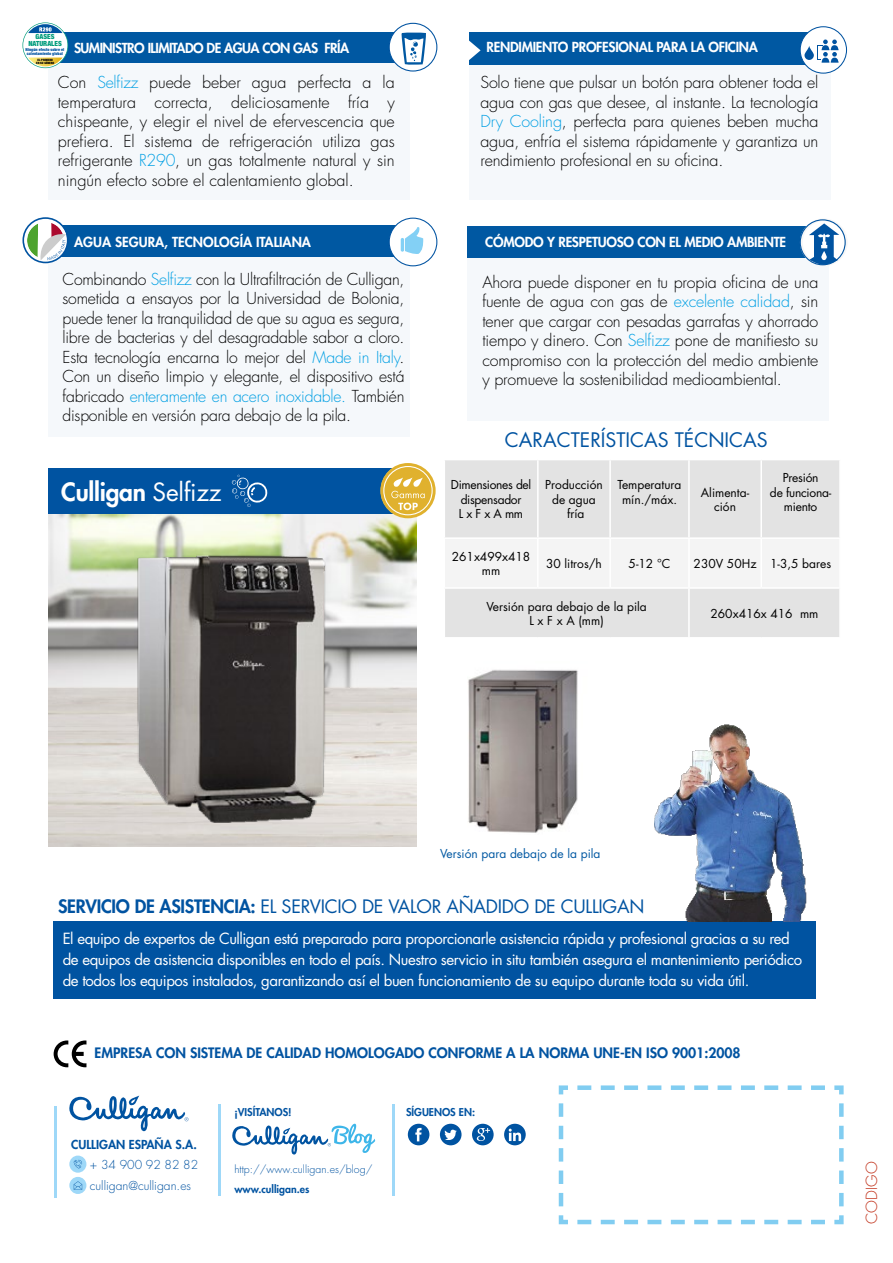
<style>
.page{position:relative;width:893px;height:1263px;background:#fff}
.page>*{position:absolute;margin:0;border:0;box-sizing:border-box;transform-origin:0 0}
.t1{font:800 24.45px "Futura Std";letter-spacing:-.01em;color:#fff}
.t2{font:19.5px "Futura Std";color:#0053a1}
.t3{font:18px "Futura Std";letter-spacing:-.015em;color:#0053a1}
.t4{font:300 16.05px/19.5px "Futura Std";letter-spacing:-.01em;color:#000;text-align:justify}
.t5{font:15px/21px "Futura Std";letter-spacing:-.03em;color:#fff}
.t6{font:300 15px "Futura Std";color:#c1321b}
.t7{font:800 13.95px "Futura Std";color:#0053a1}
.t8{font:800 13.5px "Futura Std";letter-spacing:-.02em;color:#fff}
.t9{font:800 13.5px "Futura Std";letter-spacing:-.04em;color:#fff}
.t10{font:800 13.5px "Futura Std";color:#fff}
.t11{font:12px/14.4px "Futura Std";color:#000;text-align:center}
.t12{font:300 12px/20.5px "Futura Std";color:#0053a1}
.t13{font:12px/14.4px "Futura Std";letter-spacing:-.025em;color:#000;text-align:center}
.t14{font:12px "Futura Std";color:#0058a2}
.t15{font:12px/14.4px "Futura Std";letter-spacing:-.02em;color:#000;text-align:center}
.t16{font:800 12px "Futura Std";color:#0053a1}
.t17{font:800 10.5px "Futura Std";color:#0053a1}
.t18{font:300 10.5px "Futura Std";color:#0053a1}
.t19{font:900 condensed 7.05px/7.1px "Helvetica Neue LT Std";color:#009c7c;text-align:center}
.t20{font:900 condensed 4.05px/4.1px "Helvetica Neue LT Std";color:#0053a1;text-align:center}
.t21{font:900 condensed 3px/3.6px "Helvetica Neue LT Std";color:#000;text-align:center}
.s1{color:#009fe3}
.s2{font-weight:400}
.s3{font-weight:800}
</style>
<div class="page">
<div style="left:54px;top:921px;width:762px;height:78px;background:#0053a1"></div>
<div style="left:469px;top:32px;width:357px;height:33px;background:#0058a2"></div>
<svg style="left:469px;top:40px;width:12px;height:20px"></svg>
<div style="left:49px;top:32px;width:361px;height:31px;background:#0058a2"></div>
<svg style="left:467px;top:257px;width:342px;height:4px"></svg>
<div style="left:467px;top:226px;width:351px;height:31px;background:#0058a2"></div>
<img style="left:48px;top:514px;width:368px;height:332px">
<div style="left:380px;top:463px;width:56px;height:55px;border:10px solid #e0b12e;border-radius:50%"></div>
<div style="left:383px;top:466px;width:50px;height:49px;border:1px solid #fff;border-radius:50%"></div>
<svg style="left:48px;top:468px;width:377px;height:46px;background:#467489"></svg>
<img style="left:607px;top:724px;width:209px;height:198px">
<div style="left:800px;top:27px;width:46px;height:46px;background:#fff;border-radius:50%"></div>
<div style="left:800px;top:26px;width:47px;height:48px;border:1px solid #0053a1;border-radius:50%"></div>
<svg style="left:817px;top:40px;width:21px;height:23px"></svg>
<svg style="left:804px;top:46px;width:10px;height:14px"></svg>
<div style="left:56px;top:226px;width:346px;height:31px;background:#0058a2"></div>
<div style="left:389px;top:218px;width:48px;height:48px;background:#fff;border-radius:50%"></div>
<div style="left:389px;top:218px;width:48px;height:48px;border:1px solid #0053a1;border-radius:50%"></div>
<svg style="left:405px;top:227px;width:18px;height:27px"></svg>
<hr style="left:401px;top:238px;width:3px;height:14px;background:#83d0f5;border-radius:2px">
<div style="left:389px;top:23px;width:48px;height:48px;background:#fff;border-radius:50%"></div>
<div style="left:389px;top:23px;width:48px;height:49px;border:1px solid #0053a1;border-radius:50%"></div>
<svg style="left:401px;top:32px;width:25px;height:33px"></svg>
<svg style="left:801px;top:220px;width:45px;height:45px"></svg>
<div style="left:800px;top:218px;width:48px;height:48px;border:3px solid #f6f6f6;border-radius:50%"></div>
<div style="left:800px;top:219px;width:46px;height:46px;border:1px solid #0053a1;border-radius:50%"></div>
<svg style="left:809px;top:223px;width:30px;height:42px"></svg>
<img style="left:116px;top:468px;width:244px;height:379px">
<div style="left:22px;top:217px;width:47px;height:46px;border:2px solid #0053a1;border-radius:50%"></div>
<svg style="left:25px;top:217px;width:41px;height:43px"></svg>
<img style="left:468px;top:669px;width:110px;height:164px">
<svg style="left:558px;top:1085px;width:286px;height:140px"></svg>
<svg style="left:54px;top:1040px;width:32px;height:27px"></svg>
<hr style="left:54px;top:1106px;width:3px;height:91px;background:#9ed8f8">
<div style="left:69px;top:1155px;width:17px;height:18px;background:#9ed8f8;border-radius:50%"></div>
<svg style="left:69px;top:1177px;width:17px;height:17px"></svg>
<svg style="left:69px;top:1095px;width:119px;height:37px"></svg>
<hr style="left:218px;top:1105px;width:2px;height:91px;background:#9ed8f8">
<hr style="left:392px;top:1105px;width:3px;height:91px;background:#9ed8f8">
<div style="left:408px;top:1124px;width:21px;height:21px;background:#0053a1;border-radius:50%"></div>
<div style="left:440px;top:1124px;width:22px;height:21px;background:#0053a1;border-radius:50%"></div>
<div style="left:472px;top:1124px;width:22px;height:21px;background:#0053a1;border-radius:50%"></div>
<svg style="left:504px;top:1124px;width:22px;height:21px"></svg>
<svg style="left:415px;top:1128px;width:7px;height:13px"></svg>
<svg style="left:444px;top:1129px;width:13px;height:11px"></svg>
<svg style="left:477px;top:1128px;width:13px;height:13px"></svg>
<svg style="left:509px;top:1129px;width:12px;height:12px"></svg>
<svg style="left:232px;top:1124px;width:143px;height:31px"></svg>
<svg style="left:73px;top:1160px;width:9px;height:8px"></svg>
<svg style="left:74px;top:1181px;width:8px;height:8px"></svg>
<svg style="left:23px;top:22px;width:45px;height:46px"></svg>
<div style="left:445px;top:460px;width:394px;height:177px;background:#e3e3e3"></div>
<div style="left:445px;top:539px;width:394px;height:48px;background:#f4f4f4"></div>
<hr style="left:537px;top:460px;width:2px;height:77px;background:#fff">
<hr style="left:609px;top:460px;width:2px;height:77px;background:#fff">
<hr style="left:688px;top:460px;width:2px;height:77px;background:#fff">
<hr style="left:760px;top:460px;width:2px;height:77px;background:#fff">
<hr style="left:443px;top:537px;width:95px;height:2px;background:#fff">
<hr style="left:538px;top:537px;width:72px;height:2px;background:#fff">
<hr style="left:537px;top:539px;width:2px;height:48px;background:#fff">
<hr style="left:610px;top:537px;width:79px;height:2px;background:#fff">
<hr style="left:609px;top:539px;width:2px;height:48px;background:#fff">
<hr style="left:689px;top:537px;width:72px;height:2px;background:#fff">
<hr style="left:688px;top:539px;width:2px;height:48px;background:#fff">
<hr style="left:761px;top:537px;width:80px;height:2px;background:#fff">
<hr style="left:760px;top:539px;width:2px;height:48px;background:#fff">
<hr style="left:443px;top:587px;width:95px;height:2px;background:#fff">
<hr style="left:538px;top:587px;width:72px;height:2px;background:#fff">
<hr style="left:610px;top:587px;width:79px;height:2px;background:#fff">
<hr style="left:689px;top:587px;width:72px;height:2px;background:#fff">
<hr style="left:688px;top:589px;width:2px;height:48px;background:#fff">
<hr style="left:761px;top:587px;width:80px;height:2px;background:#fff">
<p class="t19" style="left:28px;top:33px;width:35px">GASES<br>NATURALES</p>
<p class="t20" style="left:26px;top:48px;width:40px">Ningún efecto sobre el calentamiento global</p>
<p class="t21" style="left:36px;top:58px;width:20px">EL PRIMERO<br>EN SU GÉNERO</p>
<p class="t9" style="left:74px;top:39px;width:277px">SUMINISTRO ILIMITADO DE AGUA CON GAS FRÍA</p>
<p class="t8" style="left:486px;top:39px;width:273px">RENDIMIENTO PROFESIONAL PARA LA OFICINA</p>
<p class="t4" style="left:58px;top:73px;width:338px">Con <span class="s1">Selfizz</span> puede beber agua perfecta a la temperatura correcta, deliciosamente fría y chispeante, y elegir el nivel de efervescencia que prefiera. El sistema de refrigeración utiliza gas refrigerante <span class="s1">R290</span>, un gas totalmente natural y sin ningún efecto sobre el calentamiento global.</p>
<p class="t4" style="left:480px;top:73px;width:339px">Solo tiene que pulsar un botón para obtener toda el agua con gas que desee, al instante. La tecnología <span class="s1">Dry Cooling</span>, perfecta para quienes beben mucha agua, enfría el sistema rápidamente y garantiza un rendimiento profesional en su oficina.</p>
<p class="t10" style="left:74px;top:234px;width:239px">AGUA SEGURA, TECNOLOGÍA ITALIANA</p>
<p class="t8" style="left:485px;top:234px;width:302px">CÓMODO Y RESPETUOSO CON EL MEDIO AMBIENTE</p>
<p class="t4" style="left:63px;top:270px;width:343px">Combinando <span class="s1">Selfizz</span> con la Ultrafiltración de Culligan, sometida a ensayos por la Universidad de Bolonia, puede tener la tranquilidad de que su agua es segura, libre de bacterias y del desagradable sabor a cloro.<br>Esta tecnología encarna lo mejor del <span class="s1">Made in Italy</span>.<br>Con un diseño limpio y elegante, el dispositivo está fabricado <span class="s1">enteramente en acero inoxidable.</span> También disponible en versión para debajo de la pila.</p>
<p class="t4" style="left:482px;top:272px;width:337px">Ahora puede disponer en tu propia oficina de una fuente de agua con gas de <span class="s1">excelente calidad</span>, sin tener que cargar con pesadas garrafas y ahorrado tiempo y dinero. Con <span class="s1">Selfizz</span> pone de manifiesto su compromiso con la protección del medio ambiente y promueve la sostenibilidad medioambiental.</p>
<p class="t2" style="left:505px;top:428px;width:264px">CARACTERÍSTICAS TÉCNICAS</p>
<h1 class="t1" style="left:61px;top:476px;width:162px">Culligan <span class="s2">Selfizz</span></h1>
<p class="t13" style="left:451px;top:478px;width:82px">Dimensiones del dispensador<br>L x F x A mm</p>
<p class="t11" style="left:545px;top:478px;width:59px">Producción de agua fría</p>
<p class="t11" style="left:618px;top:478px;width:65px">Temperatura mín./máx.</p>
<p class="t11" style="left:701px;top:485px;width:50px">Alimenta&shy;ción</p>
<p class="t15" style="left:770px;top:471px;width:63px">Presión<br>de funciona&shy;miento</p>
<p class="t11" style="left:452px;top:549px;width:80px">261x499x418 mm</p>
<p class="t11" style="left:546px;top:557px;width:57px">30 litros/h</p>
<p class="t11" style="left:629px;top:557px;width:43px">5-12 °C</p>
<p class="t11" style="left:694px;top:557px;width:139px">230V 50Hz 1-3,5 bares</p>
<p class="t11" style="left:486px;top:599px;width:162px">Versión para debajo de la pila<br>L x F x A (mm)</p>
<p class="t11" style="left:710px;top:606px;width:109px">260x416x 416 mm</p>
<p class="t14" style="left:440px;top:846px;width:162px">Versión para debajo de la pila</p>
<p class="t3" style="left:58px;top:895px;width:588px"><span class="s3">SERVICIO DE ASISTENCIA:</span> EL SERVICIO DE VALOR AÑADIDO DE CULLIGAN</p>
<p class="t5" style="left:63px;top:928px;width:741px">El equipo de expertos de Culligan está preparado para proporcionarle asistencia rápida y profesional gracias a su red de equipos de asistencia disponibles en todo el país. Nuestro servicio in situ también asegura el mantenimiento periódico de todos los equipos instalados, garantizando así el buen funcionamiento de su equipo durante toda su vida útil.</p>
<p class="t7" style="left:95px;top:1044px;width:648px">EMPRESA CON SISTEMA DE CALIDAD HOMOLOGADO CONFORME A LA NORMA UNE-EN ISO 9001:2008</p>
<p class="t16" style="left:71px;top:1136px;width:127px">CULLIGAN ESPAÑA S.A.</p>
<p class="t12" style="left:90px;top:1155px;width:110px">+ 34 900 92 82 82 culligan@culligan.es</p>
<p class="t17" style="left:234px;top:1105px;width:59px">¡VISÍTANOS!</p>
<p class="t18" style="left:234px;top:1163px;width:140px">http://www.culligan.es/blog/</p>
<p class="t17" style="left:234px;top:1183px;width:77px">www.culligan.es</p>
<p class="t17" style="left:406px;top:1105px;width:71px">SÍGUENOS EN:</p>
<p class="t6" style="left:863px;top:1224px;width:63px;rotate:-90deg">CODIGO</p>
</div>
